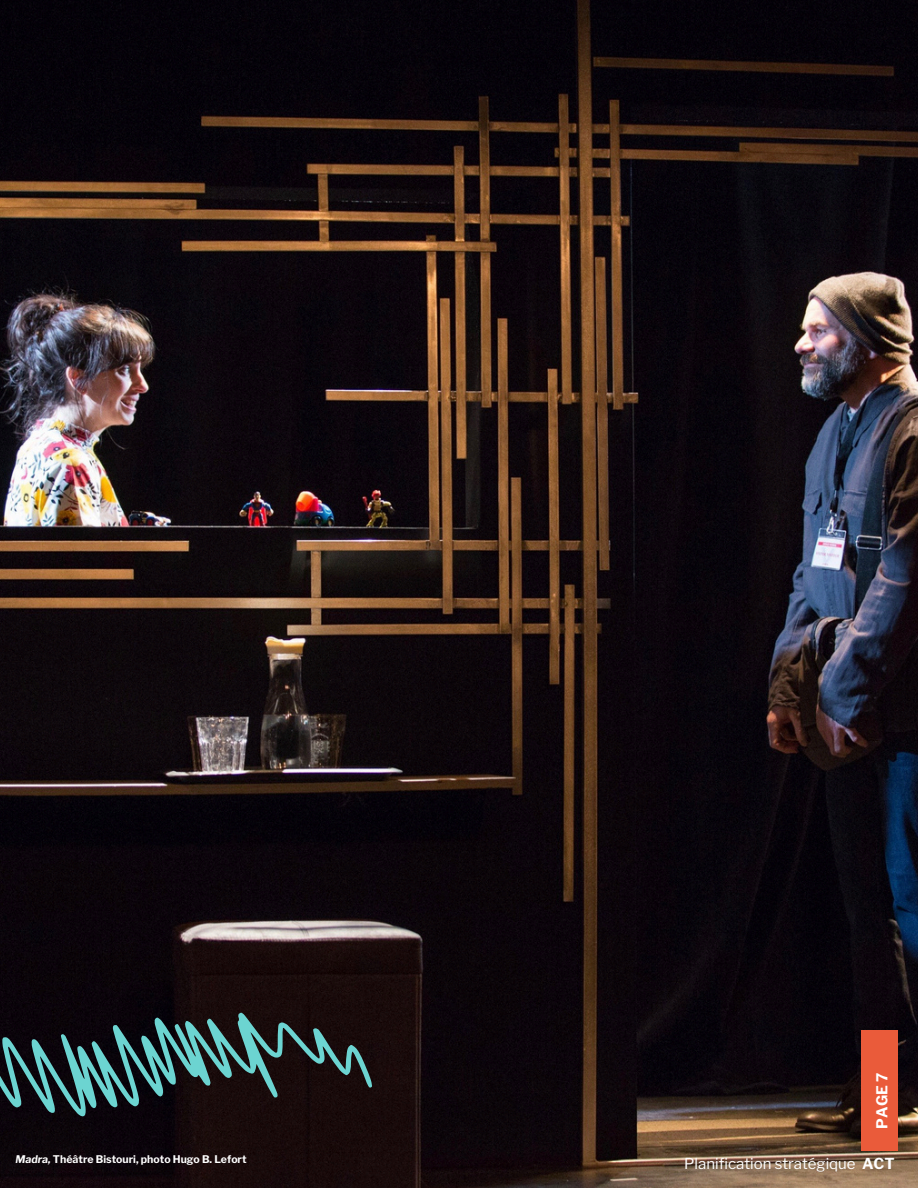
<style>
.page{position:relative;width:918px;height:1188px;background:#fff}
.page>*{position:absolute;margin:0;border:0;box-sizing:border-box;transform-origin:0 0}
.t1{font:15px "Libre Franklin";color:#fff}
.t2{font:700 15px "Libre Franklin";color:#fff}
.t3{font:700 10.5px "Libre Franklin";color:#fff}
.s1{font-style:italic}
.s2{font-weight:700}
</style>
<div class="page">
<img style="left:0;top:0;width:918px;height:1188px">
<div style="left:862px;top:1030px;width:36px;height:121px;background:#ea5b3a"></div>
<svg style="left:0;top:1013px;width:372px;height:119px;background:#243234"></svg>
<h1 class="t3" style="left:16px;top:1152px;width:233px"><span class="s1">Madra,</span> Théâtre Bistouri, photo Hugo B. Lefort</h1>
<p class="t2" style="left:873px;top:1129px;width:57px;rotate:-90deg">PAGE 7</p>
<p class="t1" style="left:684px;top:1154px;width:212px">Planification stratégique <span class="s2">ACT</span></p>
</div>
